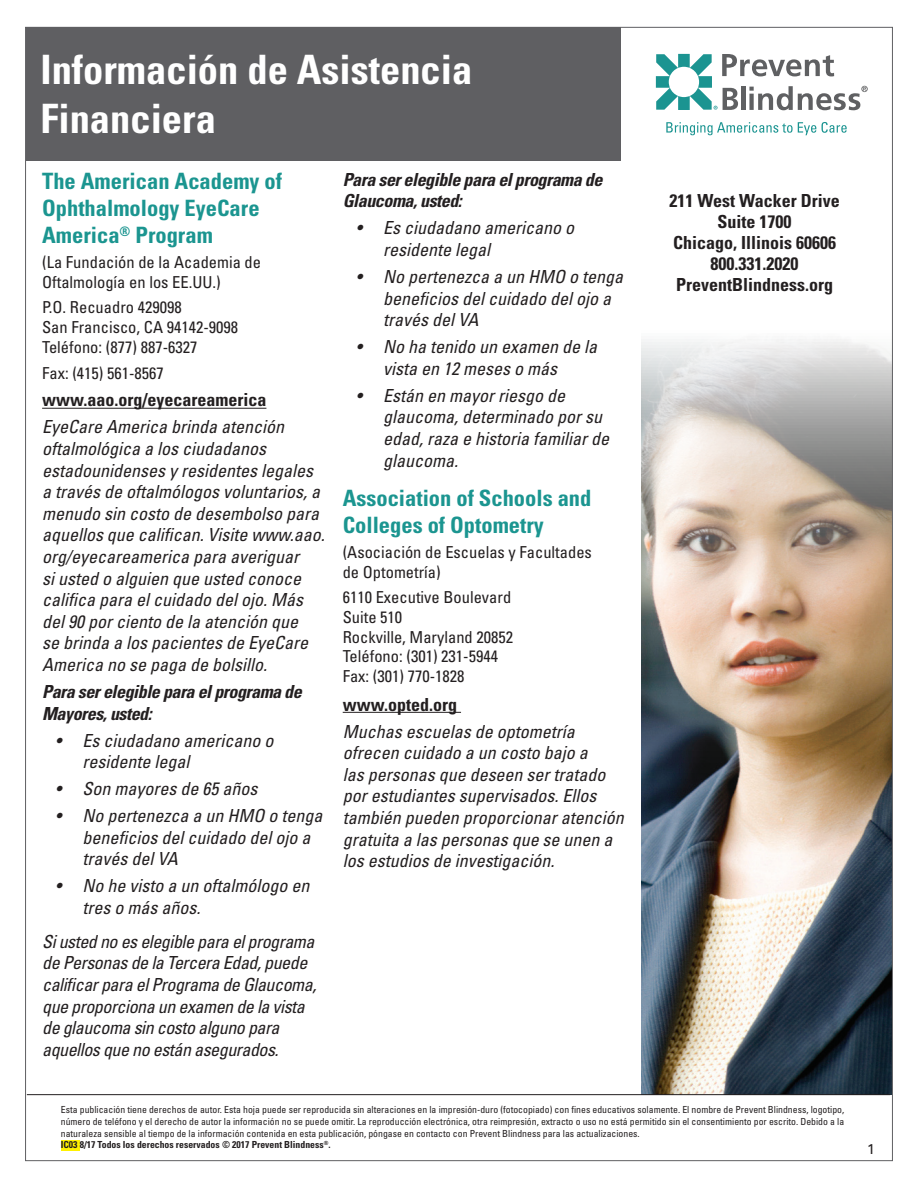
<style>
.page{position:relative;width:918px;height:1188px;background:#fff}
.page>*{position:absolute;margin:0;border:0;box-sizing:border-box;transform-origin:0 0}
.t1{font:700 condensed 40.5px/48.6px "Univers LT Std";color:#fff}
.t2{font:700 condensed 22.5px/27px "Univers LT Std";color:#1b9590}
.ITalic_description{font:italic condensed 18px/21.6px "Univers LT Std";color:#231f20}
.ITalic_description-2{font:italic condensed 18px/21.6px "Univers LT Std";letter-spacing:-.025em;color:#231f20}
.ITalic_description-3{font:700 condensed 18px/21px "Univers LT Std";color:#231f20;text-align:center}
.ITalic_description-4{font:italic 700 condensed 18px/21.6px "Univers LT Std";letter-spacing:-.025em;color:#231f20}
.Body{font:700 condensed 18px "Univers LT Std";color:#231f20}
.Address{font:condensed 16.5px "Univers LT Std";color:#231f20}
.Body-2{font:condensed 16.5px/19.8px "Univers LT Std";color:#231f20}
.t3{font:14.25px "Univers LT Std";color:#231f20}
.t4{font:condensed 9.75px/11.7px "Univers LT Std";color:#231f20}
.s1{font-weight:700}
</style>
<div class="page">
<img style="left:641px;top:339px;width:250px;height:756px">
<div style="left:26px;top:27px;width:594px;height:134px;background:#5f5f62"></div>
<hr style="left:27px;top:1094px;width:863px;height:1px;background:#231f20">
<hr style="left:42px;top:408px;width:224px;height:1px;background:#231f20">
<hr style="left:343px;top:712px;width:118px;height:1px;background:#231f20">
<div style="left:61px;top:1140px;width:18px;height:10px;background:#fff101"></div>
<svg style="left:656px;top:54px;width:212px;height:56px"></svg>
<svg style="left:666px;top:122px;width:150px;height:13px"></svg>
<svg style="left:822px;top:122px;width:25px;height:11px"></svg>
<p class="t1" style="left:40px;top:45px;width:433px">Información de Asistencia<br>Financiera</p>
<p class="t2" style="left:42px;top:168px;width:241px">The American Academy of<br>Ophthalmology EyeCare<br>America<sup>®</sup> Program</p>
<p class="Body-2" style="left:42px;top:252px;width:221px">(La Fundación de la Academia de<br>Oftalmología en los EE.UU.)</p>
<p class="Address" style="left:42px;top:297px;width:141px">P.O. Recuadro 429098</p>
<p class="Address" style="left:42px;top:317px;width:198px">San Francisco, CA 94142-9098</p>
<p class="Address" style="left:42px;top:337px;width:157px">Teléfono: (877) 887-6327</p>
<p class="Body-2" style="left:42px;top:363px;width:123px">Fax: (415) 561-8567</p>
<p class="ITalic_description-3" style="left:42px;top:389px;width:226px">www.aao.org/eyecareamerica</p>
<p class="ITalic_description" style="left:42px;top:416px;width:284px">EyeCare America brinda atención oftalmológica a los ciudadanos estadounidenses y residentes legales a través de oftalmólogos voluntarios, a menudo sin costo de desembolso para aquellos que califican. Visite www.aao. org/eyecareamerica para averiguar<br>si usted o alguien que usted conoce califica para el cuidado del ojo. Más del 90 por ciento de la atención que<br>se brinda a los pacientes de EyeCare America no se paga de bolsillo.</p>
<p class="ITalic_description-4" style="left:42px;top:681px;width:261px">Para ser elegible para el programa de<br>Mayores, usted:</p>
<p class="ITalic_description" style="left:83px;top:729px;width:192px;text-indent:-27px">• Es ciudadano americano o residente legal</p>
<p class="ITalic_description" style="left:56px;top:778px;width:203px">• Son mayores de 65 años</p>
<p class="ITalic_description" style="left:83px;top:805px;width:241px;text-indent:-27px">• No pertenezca a un HMO o tenga beneficios del cuidado del ojo a través del VA</p>
<p class="ITalic_description" style="left:83px;top:875px;width:228px;text-indent:-27px">• No he visto a un oftalmólogo en tres o más años.</p>
<p class="ITalic_description-2" style="left:42px;top:931px;width:276px">Si usted no es elegible para el programa de Personas de la Tercera Edad, puede calificar para el Programa de Glaucoma, que proporciona un examen de la vista de glaucoma sin costo alguno para aquellos que no están asegurados.</p>
<p class="ITalic_description-4" style="left:343px;top:169px;width:261px">Para ser elegible para el programa de<br>Glaucoma, usted:</p>
<p class="ITalic_description" style="left:383px;top:217px;width:192px;text-indent:-27px">• Es ciudadano americano o residente legal</p>
<p class="ITalic_description" style="left:383px;top:266px;width:241px;text-indent:-27px">• No pertenezca a un HMO o tenga beneficios del cuidado del ojo a través del VA</p>
<p class="ITalic_description" style="left:383px;top:336px;width:215px;text-indent:-27px">• No ha tenido un examen de la vista en 12 meses o más</p>
<p class="ITalic_description" style="left:383px;top:385px;width:227px;text-indent:-27px">• Están en mayor riesgo de glaucoma, determinado por su edad, raza e historia familiar de glaucoma.</p>
<p class="t2" style="left:343px;top:484px;width:250px">Association of Schools and<br>Colleges of Optometry</p>
<p class="Body-2" style="left:343px;top:542px;width:251px">(Asociación de Escuelas y Facultades de Optometría)</p>
<p class="Address" style="left:343px;top:587px;width:170px">6110 Executive Boulevard</p>
<p class="Address" style="left:343px;top:606px;width:61px">Suite 510</p>
<p class="Address" style="left:343px;top:626px;width:172px">Rockville, Maryland 20852</p>
<p class="Address" style="left:343px;top:646px;width:157px">Teléfono: (301) 231-5944</p>
<p class="Address" style="left:343px;top:666px;width:123px">Fax: (301) 770-1828</p>
<p class="Body" style="left:343px;top:693px;width:116px">www.opted.org</p>
<p class="ITalic_description" style="left:343px;top:720px;width:282px">Muchas escuelas de optometría ofrecen cuidado a un costo bajo a<br>las personas que deseen ser tratado por estudiantes supervisados. Ellos también pueden proporcionar atención gratuita a las personas que se unen a los estudios de investigación.</p>
<p class="ITalic_description-3" style="left:670px;top:190px;width:172px">211 West Wacker Drive<br>Suite 1700<br>Chicago, Illinois 60606<br>800.331.2020<br>PreventBlindness.org</p>
<p class="t4" style="left:61px;top:1104px;width:785px">Esta publicación tiene derechos de autor. Esta hoja puede ser reproducida sin alteraciones en la impresión-duro (fotocopiado) con fines educativos solamente. El nombre de Prevent Blindness, logotipo, número de teléfono y el derecho de autor la información no se puede omitir. La reproducción electrónica, otra reimpresión, extracto o uso no está permitido sin el consentimiento por escrito. Debido a la naturaleza sensible al tiempo de la información contenida en esta publicación, póngase en contacto con Prevent Blindness para las actualizaciones.<br><span class="s1">IC03 8/17 Todos los derechos reservados © 2017 Prevent Blindness</span><sup>®</sup><span class="s1">.</span></p>
<p class="t3" style="left:867px;top:1141px;width:9px">1</p>
</div>
